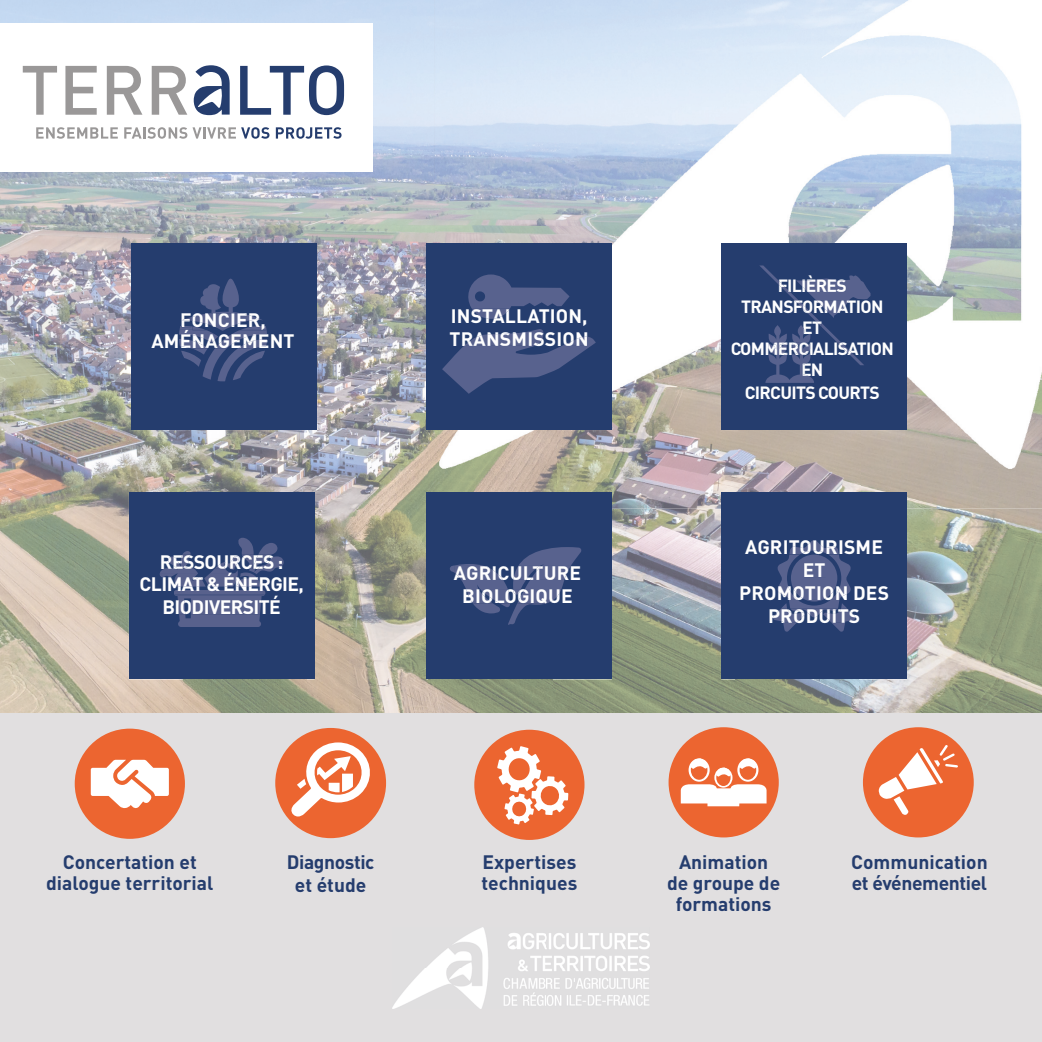
<style>
.page{position:relative;width:1042px;height:1042px;background:#fff}
.page>*{position:absolute;margin:0;border:0;box-sizing:border-box;transform-origin:0 0}
.t1{font:700 19.25px/21px "DIN Pro";color:#253d6e}
.t2{font:700 19.25px/21px "DIN Pro";letter-spacing:.01em;color:#fff;text-align:center}
.t3{font:700 19.25px/22.8px "DIN Pro";letter-spacing:-.03em;color:#fff;text-align:center}
.t4{font:700 19.25px/23.1px "DIN Pro";letter-spacing:-.02em;color:#253d6e;text-align:center}
.t5{font:700 17.5px/21px "DIN Pro";letter-spacing:-.04em;color:#fff;text-align:center}
</style>
<div class="page">
<img style="left:184px;top:0;width:251px;height:294px">
<img style="left:0;top:0;width:184px;height:411px">
<img style="left:307px;top:294px;width:122px;height:419px">
<img style="left:429px;top:430px;width:127px;height:62px">
<img style="left:0;top:411px;width:307px;height:118px">
<img style="left:858px;top:508px;width:184px;height:205px">
<img style="left:552px;top:508px;width:183px;height:205px">
<img style="left:0;top:529px;width:183px;height:235px">
<img style="left:735px;top:679px;width:123px;height:34px">
<img style="left:429px;top:679px;width:123px;height:34px">
<img style="left:183px;top:679px;width:124px;height:34px">
<div style="left:1px;top:713px;width:1041px;height:329px;background:#e1dfe0"></div>
<div style="left:275px;top:728px;width:111px;height:110px;background:#ec6530;border-radius:50%"></div>
<svg style="left:290px;top:742px;width:83px;height:74px"></svg>
<div style="left:863px;top:727px;width:111px;height:110px;background:#ec6530;border-radius:50%"></div>
<div style="left:668px;top:727px;width:111px;height:110px;background:#ec6530;border-radius:50%"></div>
<svg style="left:681px;top:758px;width:85px;height:48px"></svg>
<div style="left:75px;top:728px;width:110px;height:111px;background:#ec6530;border-radius:50%"></div>
<svg style="left:91px;top:760px;width:78px;height:48px"></svg>
<div style="left:474px;top:730px;width:110px;height:110px;background:#ec6530;border-radius:50%"></div>
<svg style="left:497px;top:746px;width:71px;height:78px"></svg>
<div style="left:0;top:24px;width:372px;height:148px;background:#fff"></div>
<svg style="left:22px;top:65px;width:322px;height:74px"></svg>
<svg style="left:876px;top:745px;width:82px;height:70px"></svg>
<div style="left:131px;top:243px;width:186px;height:187px;background:#253d6e"></div>
<svg style="left:179px;top:279px;width:88px;height:102px"></svg>
<div style="left:129px;top:492px;width:185px;height:187px;background:#253d6e"></div>
<svg style="left:160px;top:538px;width:124px;height:89px"></svg>
<div style="left:721px;top:492px;width:186px;height:187px;background:#253d6e"></div>
<svg style="left:773px;top:540px;width:82px;height:92px"></svg>
<div style="left:426px;top:492px;width:186px;height:187px;background:#253d6e"></div>
<svg style="left:450px;top:547px;width:131px;height:78px"></svg>
<img style="left:435px;top:0;width:587px;height:226px">
<img style="left:860px;top:226px;width:182px;height:282px">
<img style="left:435px;top:226px;width:417px;height:19px">
<img style="left:556px;top:339px;width:182px;height:169px">
<img style="left:738px;top:430px;width:122px;height:62px">
<img style="left:721px;top:492px;width:186px;height:16px">
<img style="left:556px;top:492px;width:56px;height:16px">
<div style="left:426px;top:243px;width:186px;height:187px;background:#253d6e"></div>
<svg style="left:442px;top:329px;width:154px;height:65px"></svg>
<svg style="left:468px;top:274px;width:101px;height:45px"></svg>
<div style="left:721px;top:243px;width:186px;height:187px;background:#253d6e"></div>
<svg style="left:759px;top:265px;width:111px;height:118px"></svg>
<img style="left:393px;top:928px;width:256px;height:80px">
<p class="t2" style="left:151px;top:309px;width:145px">FONCIER,<br>AMÉNAGEMENT</p>
<p class="t3" style="left:140px;top:549px;width:166px">RESSOURCES :<br>CLIMAT &amp; ÉNERGIE,<br>BIODIVERSITÉ</p>
<p class="t2" style="left:450px;top:303px;width:141px;line-height:23.1px;text-align:left">INSTALLATION,<br>TRANSMISSION</p>
<p class="t5" style="left:731px;top:274px;width:165px">FILIÈRES<br>TRANSFORMATION<br>ET<br>COMMERCIALISATION<br>EN</p>
<p class="t5" style="left:745px;top:381px;width:136px">CIRCUITS COURTS</p>
<p class="t2" style="left:745px;top:536px;width:139px">AGRITOURISME</p>
<p class="t2" style="left:739px;top:581px;width:151px;line-height:22.8px">PROMOTION DES<br>PRODUITS</p>
<p class="t2" style="left:454px;top:561px;width:129px">AGRICULTURE</p>
<p class="t2" style="left:803px;top:559px;width:24px">ET</p>
<p class="t2" style="left:462px;top:584px;width:112px">BIOLOGIQUE</p>
<p class="t1" style="left:46px;top:851px;width:169px;text-align:center">Concertation et dialogue territorial</p>
<p class="t4" style="left:287px;top:849px;width:89px">Diagnostic et étude</p>
<p class="t1" style="left:481px;top:851px;width:97px">Expertises techniques</p>
<p class="t1" style="left:851px;top:851px;width:138px">Communication et événementiel</p>
<p class="t1" style="left:667px;top:850px;width:115px;text-align:center">Animation de groupe de formations</p>
</div>
